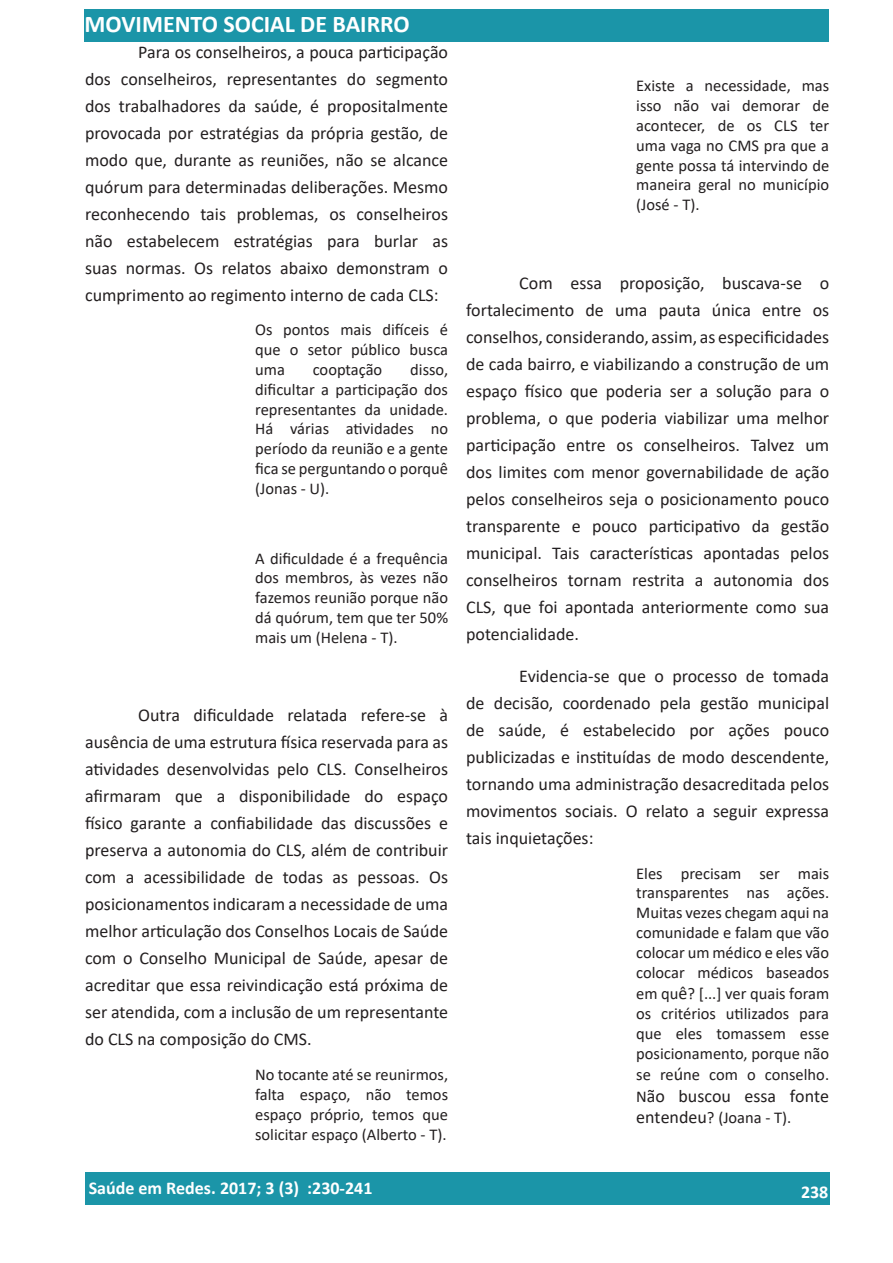
<style>
.page{position:relative;width:893px;height:1263px;background:#fff}
.page>*{position:absolute;margin:0;border:0;box-sizing:border-box;transform-origin:0 0}
.t1{font:700 24px "Calibri";color:#fff}
.t2{font:18px/27px "Calibri";color:#231f20;text-align:justify}
.t3{font:700 18px "Calibri";color:#fff}
.t4{font:16.5px/19.8px "Calibri";color:#231f20;text-align:justify}
.s1{font-size:18px}
.s2{font-size:16.5px}
</style>
<div class="page">
<div style="left:85px;top:1172px;width:744px;height:33px;background:#1b95a8"></div>
<div style="left:85px;top:9px;width:744px;height:33px;background:#1b95a8"></div>
<h1 class="t1" style="left:85px;top:7px;width:327px">MOVIMENTO SOCIAL DE BAIRRO</h1>
<p class="t2" style="left:85px;top:38px;width:365px;text-indent:53px">Para os conselheiros, a pouca participação dos conselheiros, representantes do segmento dos trabalhadores da saúde, é propositalmente provocada por estratégias da própria gestão, de modo que, durante as reuniões, não se alcance quórum para determinadas deliberações. Mesmo reconhecendo tais problemas, os conselheiros não estabelecem estratégias para burlar as suas normas. Os relatos abaixo demonstram o cumprimento ao regimento interno de cada CLS:</p>
<p class="t4" style="left:255px;top:320px;width:194px">Os pontos mais difíceis é que o setor público busca uma</p>
<p class="t4" style="left:255px;top:359px;width:194px;text-indent:155px">disso, dificultar a participação dos representantes da unidade.<br>Há várias atividades no período da reunião e a gente fica se perguntando o porquê (Jonas - U).</p>
<p class="t4" style="left:313px;top:359px;width:71px">cooptação</p>
<p class="t4" style="left:255px;top:548px;width:194px">A dificuldade é a frequência dos membros, às vezes não fazemos reunião porque não dá quórum, tem que ter 50% mais um (Helena - T).</p>
<p class="t2" style="left:85px;top:701px;width:365px;text-indent:53px">Outra dificuldade relatada refere-se à ausência de uma estrutura física reservada para as atividades desenvolvidas pelo CLS. Conselheiros afirmaram que a disponibilidade do espaço físico garante a confiabilidade das discussões e preserva a autonomia do CLS, além de contribuir com a acessibilidade de todas as pessoas. Os posicionamentos indicaram a necessidade de uma melhor articulação dos Conselhos Locais de Saúde com o Conselho Municipal de Saúde, apesar de acreditar que essa reivindicação está próxima de ser atendida, com a inclusão de um representante do CLS na composição do CMS.</p>
<p class="t4" style="left:255px;top:1064px;width:194px">No tocante até se reunirmos, falta espaço, não temos espaço próprio, temos que solicitar espaço (Alberto - T).</p>
<p class="t4" style="left:636px;top:76px;width:194px">Existe a necessidade, mas isso não vai demorar de acontecer, de os CLS ter uma vaga no CMS pra que a gente possa tá intervindo de maneira geral no município (José - T).</p>
<p class="t2" style="left:466px;top:269px;width:365px;text-indent:53px">Com essa proposição, buscava-se o fortalecimento de uma pauta única entre os conselhos, considerando, assim, as especificidades de cada bairro, e viabilizando a construção de um espaço físico que poderia ser a solução para o problema, o que poderia viabilizar uma melhor participação entre os conselheiros. Talvez um dos limites com menor governabilidade de ação pelos conselheiros seja o posicionamento pouco transparente e pouco participativo da gestão municipal. Tais características apontadas pelos conselheiros tornam restrita a autonomia dos CLS, que foi apontada anteriormente como sua potencialidade.</p>
<p class="t2" style="left:466px;top:662px;width:365px;text-indent:53px">Evidencia-se que o processo de tomada de decisão, coordenado pela gestão municipal de saúde, é estabelecido por ações pouco publicizadas e instituídas de modo descendente, tornando uma administração desacreditada pelos movimentos sociais. O relato a seguir expressa tais inquietações:</p>
<p class="t4" style="left:636px;top:863px;width:194px">Eles precisam ser mais transparentes nas ações.<br>Muitas vezes chegam aqui na comunidade e falam que vão colocar um médico e eles vão colocar médicos baseados</p>
<p class="t4" style="left:636px;top:983px;width:194px">em qu<span class="s1">ê</span>? [...] ver quais foram os critérios utilizados para que eles tomassem esse posicionamento, porque não</p>
<p class="t4" style="left:636px;top:1064px;width:194px">se re<span class="s1">ú</span>ne com o conselho.</p>
<p class="t2" style="left:636px;top:1082px;width:194px"><span class="s2">N</span>ão buscou essa fonte</p>
<p class="t4" style="left:636px;top:1108px;width:157px"><span class="s1">entendeu</span>? (Joana - T).</p>
<p class="t3" style="left:89px;top:1175px;width:285px">Saúde em Redes. 2017; 3 (3) :230-241</p>
<p class="t3" style="left:801px;top:1179px;width:29px">238</p>
</div>
